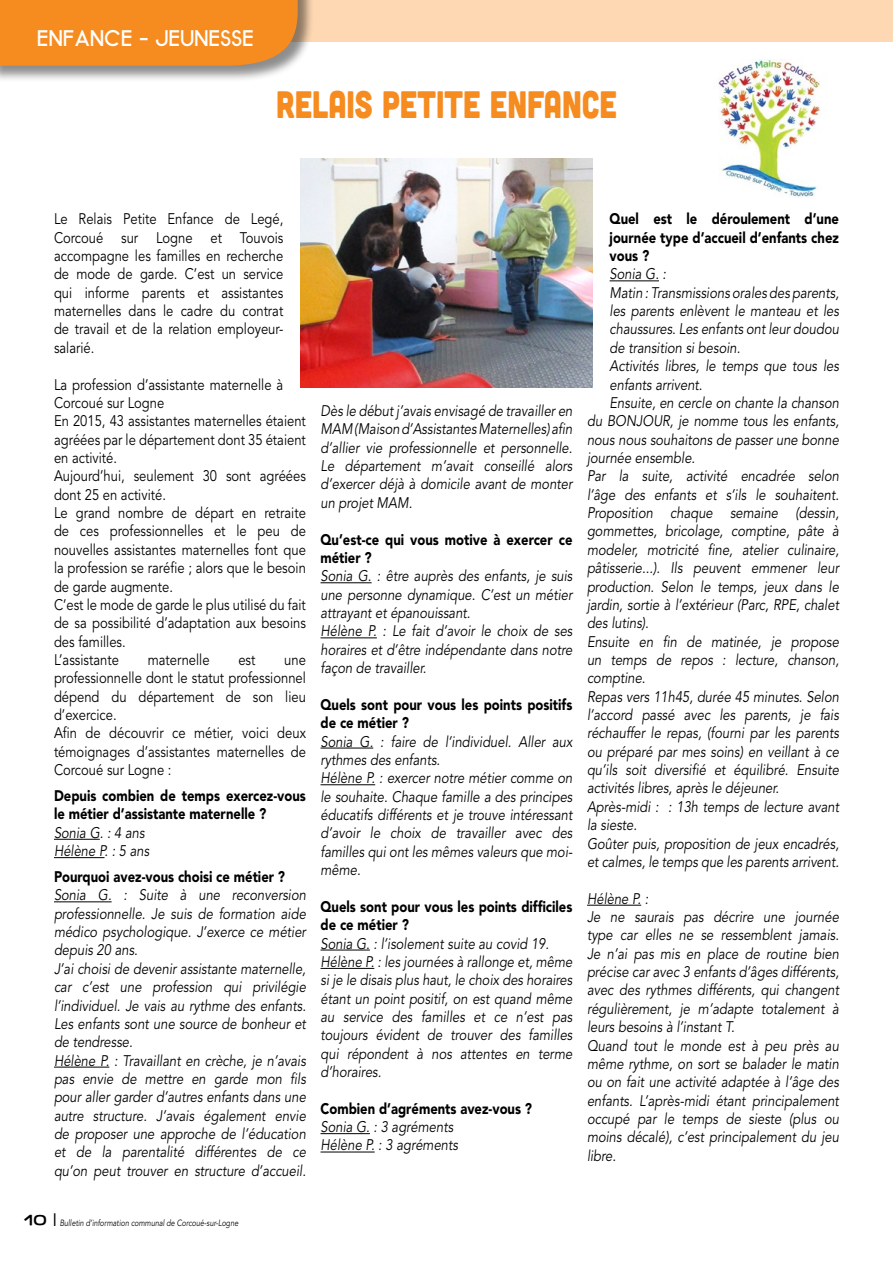
<style>
.page{position:relative;width:893px;height:1263px;background:#fff}
.page>*{position:absolute;margin:0;border:0;box-sizing:border-box;transform-origin:0 0}
.t1{font:38.1px "Cubano";color:#f68b1f;scale:.82 1}
.t2{font:21px "Lugos";letter-spacing:.05em;color:#fff}
.t3{font:italic 15.3px/18.3px "Avenir";color:#000;scale:.85 1}
.t4{font:15.3px/18.3px "Avenir";color:#000;scale:.85 1}
.t5{font:900 15.3px/18.3px "Avenir";color:#000;scale:.85 1}
.t6{font:italic 9px "Avenir";color:#000;scale:.8 1}
.s1{font-family:"Antaris CF";font-style:normal;font-size:18px}
.s2{font-style:normal;font-size:18px}
</style>
<div class="page">
<img style="left:300px;top:159px;width:293px;height:228px">
<hr style="left:54px;top:839px;width:46px;height:1px;background:#000">
<hr style="left:54px;top:857px;width:51px;height:1px;background:#000">
<hr style="left:54px;top:901px;width:58px;height:1px;background:#000">
<hr style="left:54px;top:1067px;width:55px;height:1px;background:#000">
<hr style="left:320px;top:582px;width:52px;height:1px;background:#000">
<hr style="left:320px;top:637px;width:57px;height:1px;background:#000">
<hr style="left:320px;top:748px;width:53px;height:1px;background:#000">
<hr style="left:320px;top:784px;width:55px;height:1px;background:#000">
<hr style="left:320px;top:950px;width:50px;height:1px;background:#000">
<hr style="left:320px;top:968px;width:54px;height:1px;background:#000">
<hr style="left:320px;top:1133px;width:50px;height:1px;background:#000">
<hr style="left:320px;top:1151px;width:55px;height:1px;background:#000">
<hr style="left:610px;top:280px;width:49px;height:1px;background:#000">
<hr style="left:587px;top:905px;width:54px;height:1px;background:#000">
<div style="left:222px;top:0;width:671px;height:41px;background:#fed8b3"></div>
<div style="left:0;top:0;width:314px;height:83px;background:#000;opacity:.45"></div>
<div style="left:0;top:0;width:298px;height:66px;background:#f68b1f"></div>
<img style="left:718px;top:59px;width:102px;height:138px">
<h2 class="t2" style="left:38px;top:26px;width:217px">ENFANCE - JEUNESSE</h2>
<h1 class="t1" style="left:276px;top:80px;width:417px">RELAIS PETITE ENFANCE</h1>
<p class="t4" style="left:54px;top:210px;width:271px;text-align:justify">Le Relais Petite Enfance de Legé, Corcoué sur Logne et Touvois accompagne les familles en recherche de mode de garde. C’est un service qui informe parents et assistantes maternelles dans le cadre du contrat de travail et de la relation employeur&shy;salarié.</p>
<p class="t4" style="left:54px;top:376px;width:298px">La profession d’assistante maternelle à<br>Corcoué sur Logne<br>En 2015, 43 assistantes maternelles étaient agréées par le département dont 35 étaient en activité.<br>Aujourd’hui, seulement 30 sont agréées dont 25 en activité.<br>Le grand nombre de départ en retraite de ces professionnelles et le peu de nouvelles assistantes maternelles font que la profession se raréfie ; alors que le besoin de garde augmente.<br>C’est le mode de garde le plus utilisé du fait de sa possibilité d’adaptation aux besoins des familles.<br>L’assistante</p>
<p class="t4" style="left:148px;top:651px;width:74px">maternelle</p>
<p class="t4" style="left:238px;top:651px;width:22px">est</p>
<p class="t4" style="left:54px;top:651px;width:298px;text-indent:230px">une professionnelle dont le statut professionnel dépend du département de son lieu d’exercice.<br>Afin de découvrir ce métier, voici deux témoignages d’assistantes maternelles de<br>Corcoué sur Logne :</p>
<p class="t5" style="left:54px;top:786px;width:298px">Depuis combien de temps exercez-vous le métier d’assistante maternelle ?</p>
<p class="t3" style="left:54px;top:824px;width:114px">Sonia G. : 4 ans<br>Hélène P. : 5 ans</p>
<p class="t5" style="left:54px;top:867px;width:273px">Pourquoi avez-vous choisi ce métier ?</p>
<p class="t3" style="left:54px;top:886px;width:298px">Sonia G. : Suite à une reconversion professionnelle. Je suis de formation aide médico psychologique. J’exerce ce métier depuis 20 ans.<br>J’ai choisi de devenir assistante maternelle, car c’est une profession qui privilégie l’individuel. Je vais au rythme des enfants.<br>Les enfants sont une source de bonheur et de tendresse.<br>Hélène P. : Travaillant en crèche, je n’avais pas envie de mettre en garde mon fils pour aller garder d’autres enfants dans une autre structure. J’avais également envie de proposer une approche de l’éducation et de la parentalité différentes de ce qu’on peut trouver en structure d’accueil.</p>
<p class="t6" style="left:24px;top:1218px;width:270px"><span class="s1">10</span> <span class="s2">I</span> Bulletin d’information communal de Corcoué-sur-Logne</p>
<p class="t3" style="left:320px;top:402px;width:298px;text-align:justify">Dès le début j’avais envisagé de travailler en MAM (Maison d’Assistantes Maternelles) afin d’allier vie professionnelle et personnelle.<br>Le département m’avait conseillé alors d’exercer déjà à domicile avant de monter un projet MAM.</p>
<p class="t5" style="left:320px;top:530px;width:298px">Qu’est-ce qui vous motive à exercer ce métier ?</p>
<p class="t3" style="left:320px;top:567px;width:298px">Sonia G. : être auprès des enfants, je suis une personne dynamique. C’est un métier attrayant et épanouissant.<br>Hélène P. : Le fait d’avoir le choix de ses horaires et d’être indépendante dans notre façon de travailler.</p>
<p class="t5" style="left:320px;top:695px;width:298px">Quels sont pour vous les points positifs de ce métier ?</p>
<p class="t3" style="left:320px;top:732px;width:298px">Sonia G. : faire de l’individuel. Aller aux rythmes des enfants.<br>Hélène P. : exercer notre métier comme on le souhaite. Chaque famille a des principes éducatifs différents et je trouve intéressant d’avoir le choix de travailler avec des familles qui ont les mêmes valeurs que moi&shy;même.</p>
<p class="t5" style="left:320px;top:897px;width:298px">Quels sont pour vous les points difficiles de ce métier ?</p>
<p class="t3" style="left:320px;top:934px;width:298px">Sonia G. : l’isolement suite au covid 19.<br>Hélène P. : les journées à rallonge et, même si je le disais plus haut, le choix des horaires étant un point positif, on est quand même au service des familles et ce n’est pas toujours évident de trouver des familles qui répondent à nos attentes en terme d’horaires.</p>
<p class="t5" style="left:320px;top:1099px;width:251px">Combien d’agréments avez-vous ?</p>
<p class="t3" style="left:320px;top:1118px;width:163px">Sonia G. : 3 agréments<br>Hélène P. : 3 agréments</p>
<p class="t5" style="left:610px;top:210px;width:271px;text-align:justify">Quel est le déroulement d’une journée type d’accueil d’enfants chez vous ?</p>
<p class="t3" style="left:610px;top:265px;width:68px">Sonia G. :</p>
<p class="t3" style="left:610px;top:284px;width:271px">Matin : Transmissions orales des parents,</p>
<p class="t3" style="left:610px;top:302px;width:271px">les parents enlèvent le manteau et les</p>
<p class="t3" style="left:610px;top:320px;width:271px">chaussures. Les enfants ont leur doudou</p>
<p class="t3" style="left:610px;top:339px;width:155px">de transition si besoin.</p>
<p class="t3" style="left:610px;top:357px;width:271px">Activités libres, le temps que tous les</p>
<p class="t3" style="left:610px;top:375px;width:111px">enfants arrivent.</p>
<p class="t3" style="left:610px;top:394px;width:271px">Ensuite, en cercle on chante la chanson</p>
<p class="t3" style="left:587px;top:412px;width:298px">du BONJOUR, je nomme tous les enfants,</p>
<p class="t3" style="left:587px;top:431px;width:298px">nous nous souhaitons de passer une bonne</p>
<p class="t3" style="left:587px;top:449px;width:129px">journée ensemble.</p>
<p class="t3" style="left:587px;top:467px;width:298px">Par la suite, activité encadrée selon</p>
<p class="t3" style="left:587px;top:486px;width:298px">l’âge des enfants et s’ils le souhaitent.</p>
<p class="t3" style="left:587px;top:504px;width:298px">Proposition chaque semaine (dessin,</p>
<p class="t3" style="left:587px;top:522px;width:298px">gommettes, bricolage, comptine, pâte à</p>
<p class="t3" style="left:587px;top:541px;width:298px">modeler, motricité fine, atelier culinaire,</p>
<p class="t3" style="left:587px;top:559px;width:298px">pâtisserie...). Ils peuvent emmener leur</p>
<p class="t3" style="left:587px;top:577px;width:298px">production. Selon le temps, jeux dans le</p>
<p class="t3" style="left:587px;top:596px;width:298px">jardin, sortie à l’extérieur (Parc, RPE, chalet</p>
<p class="t3" style="left:587px;top:614px;width:74px">des lutins).</p>
<p class="t3" style="left:587px;top:633px;width:298px">Ensuite en fin de matinée, je propose</p>
<p class="t3" style="left:587px;top:651px;width:298px">un temps de repos : lecture, chanson,</p>
<p class="t3" style="left:587px;top:669px;width:70px">comptine.</p>
<p class="t3" style="left:587px;top:688px;width:298px">Repas vers 11h45, durée 45 minutes. Selon</p>
<p class="t3" style="left:587px;top:706px;width:298px">l’accord passé avec les parents, je fais</p>
<p class="t3" style="left:587px;top:724px;width:298px">réchauffer le repas, (fourni par les parents</p>
<p class="t3" style="left:587px;top:743px;width:298px">ou préparé par mes soins) en veillant à ce</p>
<p class="t3" style="left:587px;top:761px;width:298px">qu’ils soit diversifié et équilibré. Ensuite</p>
<p class="t3" style="left:587px;top:779px;width:228px">activités libres, après le déjeuner.</p>
<p class="t3" style="left:587px;top:798px;width:298px">Après-midi : : 13h temps de lecture avant</p>
<p class="t3" style="left:587px;top:816px;width:60px">la sieste.</p>
<p class="t3" style="left:587px;top:834px;width:298px">Goûter puis, proposition de jeux encadrés,</p>
<p class="t3" style="left:587px;top:853px;width:298px">et calmes, le temps que les parents arrivent.</p>
<p class="t3" style="left:587px;top:890px;width:298px">Hélène P. :<br>Je ne saurais pas décrire une journée type car elles ne se ressemblent jamais.<br>Je n’ai pas mis en place de routine bien précise car avec 3 enfants d’âges différents, avec des rythmes différents, qui changent régulièrement, je m’adapte totalement à leurs besoins à l’instant T.<br>Quand tout le monde est à peu près au même rythme, on sort se balader le matin ou on fait une activité adaptée à l’âge des enfants. L’après-midi étant principalement occupé par le temps de sieste (plus ou moins décalé), c’est principalement du jeu libre.</p>
</div>
